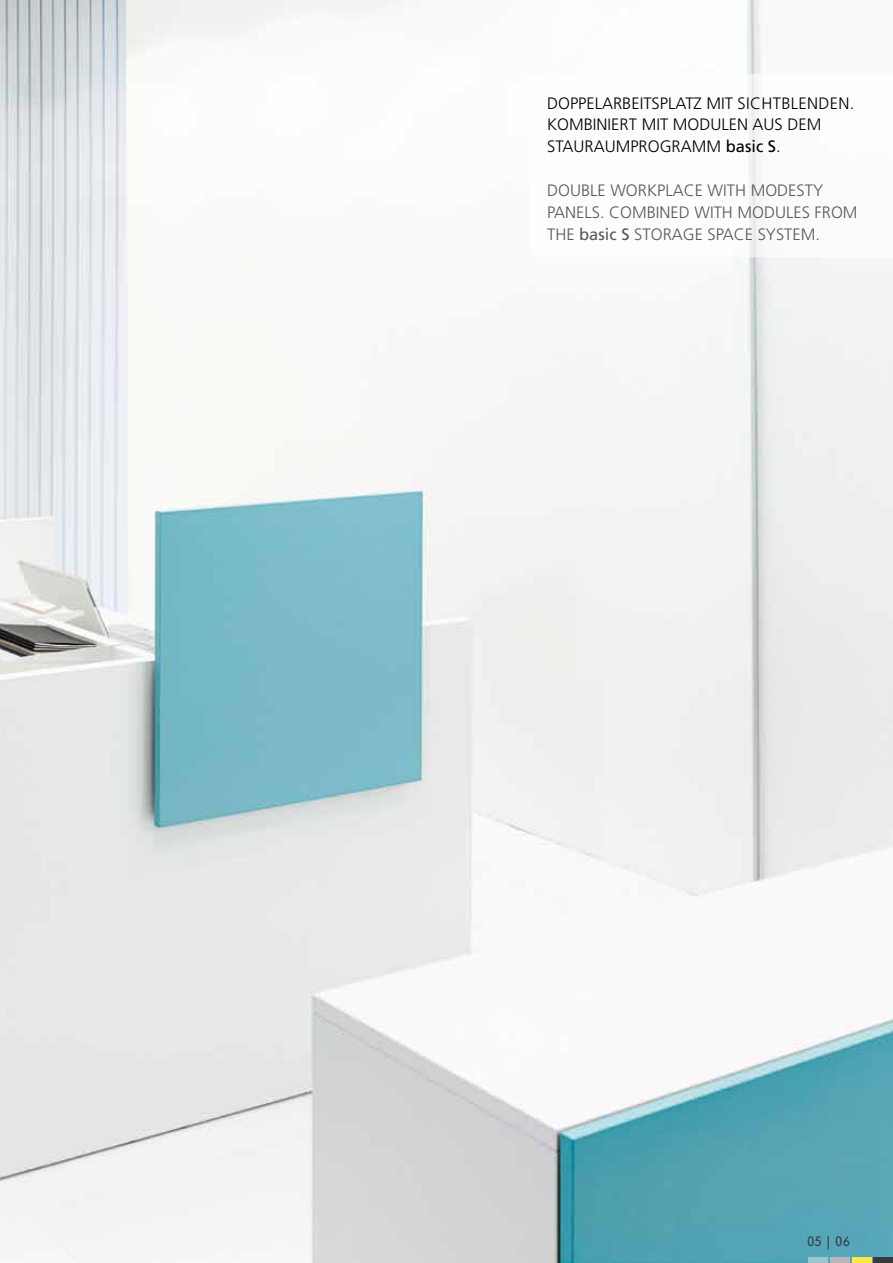
<style>
.page{position:relative;width:893px;height:1263px;background:#fff}
.page>*{position:absolute;margin:0;border:0;box-sizing:border-box;transform-origin:0 0}
.t1{font:300 16.5px/21.8px "Frutiger";color:#58585a}
.t2{font:300 16.5px/21.8px "Frutiger";color:#000}
.t3{font:13.5px "Futura BQ";color:#383a42}
.s1{font-weight:400}
</style>
<div class="page">
<img style="left:0;top:0;width:893px;height:1263px">
<svg style="left:529px;top:74px;width:364px;height:183px"></svg>
<div style="left:808px;top:1257px;width:20px;height:6px;background:#9ac7cd"></div>
<div style="left:830px;top:1257px;width:20px;height:6px;background:#b8b8b7"></div>
<div style="left:852px;top:1257px;width:19px;height:6px;background:#faea3f"></div>
<div style="left:873px;top:1257px;width:20px;height:6px;background:#383a42"></div>
<p class="t2" style="left:547px;top:92px;width:309px">DOPPELARBEITSPLATZ MIT SICHTBLENDEN.<br>KOMBINIERT MIT MODULEN AUS DEM<br>STAURAUMPROGRAMM <span class="s1">basic S</span>.</p>
<p class="t1" style="left:547px;top:179px;width:312px">DOUBLE WORKPLACE WITH MODESTY<br>PANELS. COMBINED WITH MODULES FROM<br>THE <span class="s1">basic S</span> STORAGE SPACE SYSTEM.</p>
<p class="t3" style="left:807px;top:1233px;width:44px">05 | 06</p>
</div>
